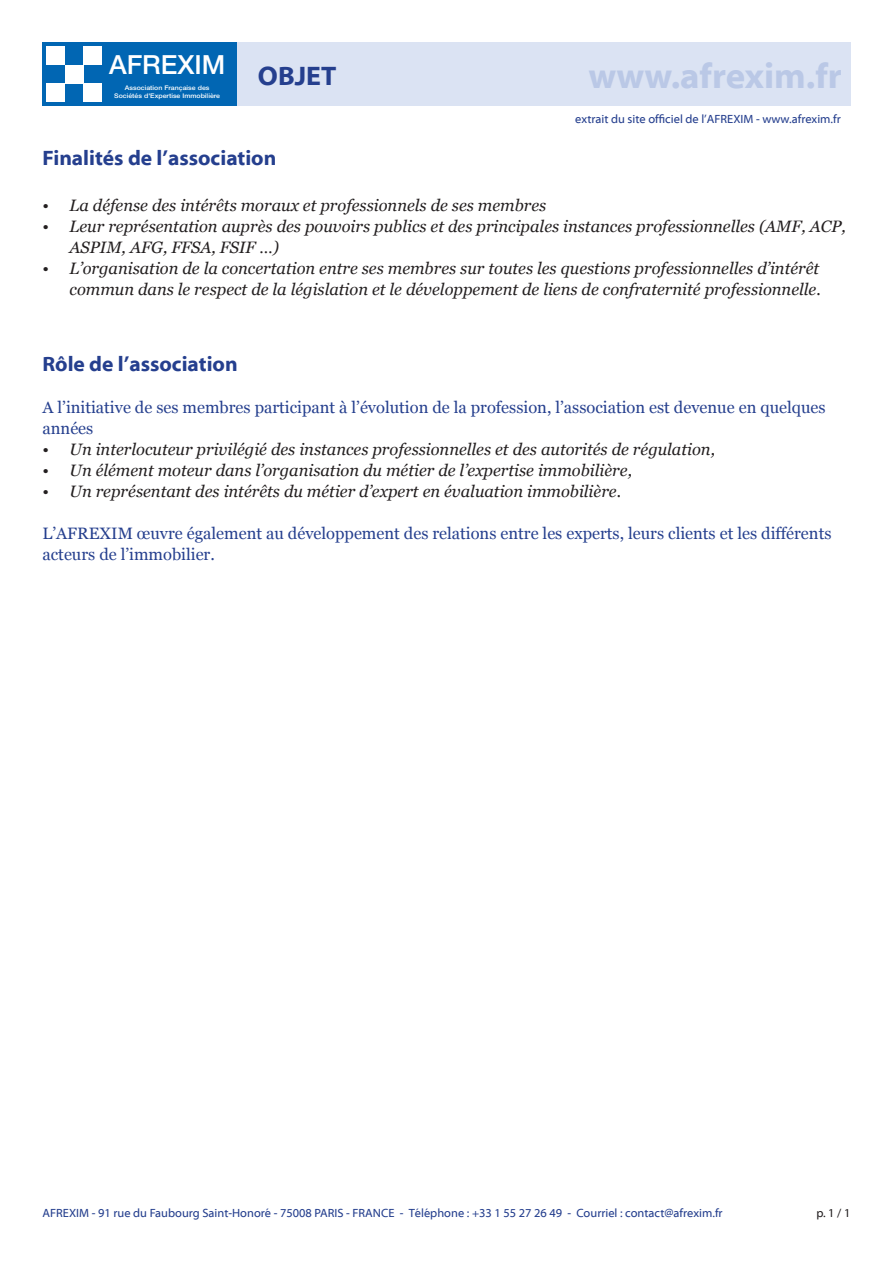
<style>
.page{position:relative;width:893px;height:1263px;background:#fff}
.page>*{position:absolute;margin:0;border:0;box-sizing:border-box;transform-origin:0 0}
.t1{font:700 36px "Myriad Web Pro";color:#bac8e6}
.afx_-_corps{font:700 27px "Myriad Web Pro";color:#253f8e}
.t2{font:500 26.4px "Helvetica Neue LT Std";color:#fff}
.afx_-_titre{font:700 21px "Myriad Web Pro";color:#253f8e}
.afx_-_bullets{font:italic 16.5px/21px "Georgia";color:#231f20}
.afx_-_corps-2{font:16.5px/21px "Georgia";color:#253f8e}
.t3{font:12px "Myriad Web Pro";color:#253f8e}
.t4{font:12px "Myriad Web Pro";color:#231f20}
.t5{font:500 6.3px/7.6px "Helvetica Neue LT Std";color:#fff;text-align:center;scale:1.1 1}
</style>
<div class="page">
<div style="left:43px;top:43px;width:194px;height:63px;background:#0166b3"></div>
<div style="left:47px;top:47px;width:18px;height:18px;background:#fff"></div>
<div style="left:65px;top:65px;width:19px;height:19px;background:#fff"></div>
<div style="left:84px;top:84px;width:18px;height:18px;background:#fff"></div>
<div style="left:84px;top:47px;width:18px;height:18px;background:#fff"></div>
<div style="left:47px;top:84px;width:18px;height:18px;background:#fff"></div>
<div style="left:237px;top:43px;width:613px;height:63px;background:#dbe3f3"></div>
<h3 class="t2" style="left:109px;top:49px;width:118px">AFREXIM</h3>
<p class="t1" style="left:589px;top:56px;width:255px">www.afrexim.fr</p>
<p class="afx_-_corps" style="left:258px;top:61px;width:80px">OBJET</p>
<p class="t5" style="left:114px;top:84px;width:98px">Association Française des<br>Sociétés d'Expertise Immobilière</p>
<p class="t3" style="left:575px;top:112px;width:267px">extrait du site officiel de l’AFREXIM - www.afrexim.fr</p>
<p class="afx_-_titre" style="left:43px;top:146px;width:235px">Finalités de l’association</p>
<p class="afx_-_bullets" style="left:43px;top:195px;width:505px">• La défense des intérêts moraux et professionnels de ses membres</p>
<p class="afx_-_bullets" style="left:70px;top:216px;width:778px;text-indent:-27px">• Leur représentation auprès des pouvoirs publics et des principales instances professionnelles (AMF, ACP,<br>ASPIM, AFG, FFSA, FSIF …)</p>
<p class="afx_-_bullets" style="left:43px;top:258px;width:780px;text-align:right">• L’organisation de la concertation entre ses membres sur toutes les questions professionnelles d’intérêt commun dans le respect de la législation et le développement de liens de confraternité professionnelle.</p>
<p class="afx_-_titre" style="left:43px;top:352px;width:197px">Rôle de l’association</p>
<p class="afx_-_corps-2" style="left:43px;top:397px;width:785px">A l’initiative de ses membres participant à l’évolution de la profession, l’association est devenue en quelques années</p>
<p class="afx_-_bullets" style="left:43px;top:439px;width:674px">• Un interlocuteur privilégié des instances professionnelles et des autorités de régulation,</p>
<p class="afx_-_bullets" style="left:43px;top:460px;width:591px">• Un élément moteur dans l’organisation du métier de l’expertise immobilière,</p>
<p class="afx_-_bullets" style="left:43px;top:481px;width:580px">• Un représentant des intérêts du métier d’expert en évaluation immobilière.</p>
<p class="afx_-_corps-2" style="left:43px;top:523px;width:790px">L’AFREXIM œuvre également au développement des relations entre les experts, leurs clients et les différents acteurs de l’immobilier.</p>
<p class="t3" style="left:43px;top:1206px;width:682px">AFREXIM - 91 rue du Faubourg Saint-Honoré - 75008 PARIS - FRANCE - Téléphone : +33 1 55 27 26 49 - Courriel : contact@afrexim.fr</p>
<p class="t4" style="left:816px;top:1206px;width:36px">p. 1 / 1</p>
</div>
